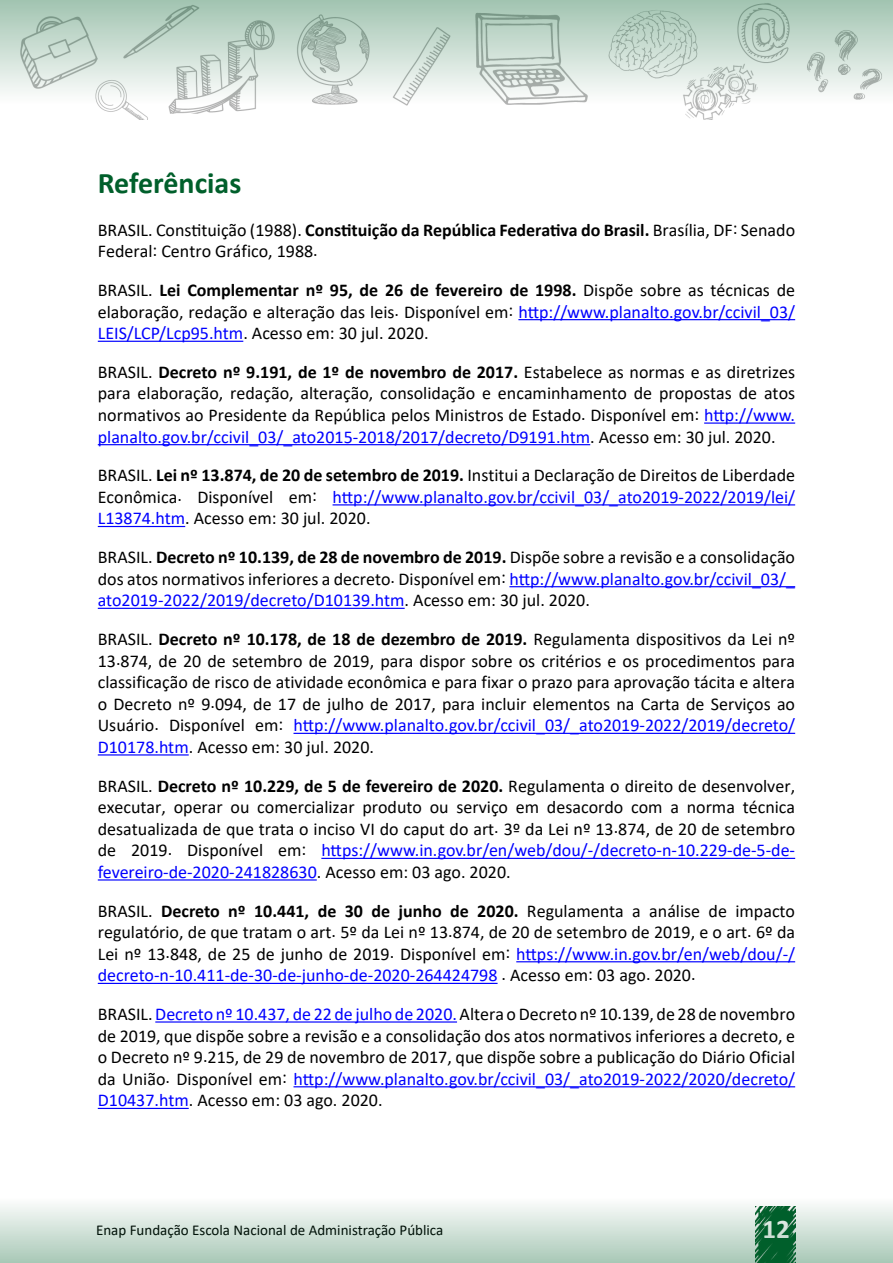
<style>
.page{position:relative;width:893px;height:1263px;background:#fff}
.page>*{position:absolute;margin:0;border:0;box-sizing:border-box;transform-origin:0 0}
.t1{font:700 30px "Calibri";color:#005f2b}
.t2{font:700 27px "Calibri";color:#fff}
.t3{font:18px/21.6px "Calibri";color:#000;text-align:justify}
.t4{font:15px "Calibri";color:#000}
.s1{font-weight:700}
.s2{color:#00f}
</style>
<div class="page">
<svg style="left:0;top:0;width:893px;height:120px"></svg>
<svg style="left:0;top:1205px;width:893px;height:58px;background:#c5dace"></svg>
<hr style="left:518px;top:319px;width:277px;height:1px;background:#00f">
<hr style="left:98px;top:341px;width:145px;height:1px;background:#00f">
<hr style="left:704px;top:422px;width:91px;height:2px;background:#00f">
<hr style="left:98px;top:444px;width:492px;height:1px;background:#00f">
<hr style="left:333px;top:504px;width:462px;height:1px;background:#00f">
<hr style="left:98px;top:526px;width:87px;height:1px;background:#00f">
<hr style="left:509px;top:586px;width:286px;height:1px;background:#00f">
<hr style="left:98px;top:608px;width:307px;height:1px;background:#00f">
<hr style="left:293px;top:733px;width:502px;height:1px;background:#00f">
<hr style="left:98px;top:754px;width:91px;height:1px;background:#00f">
<hr style="left:321px;top:858px;width:474px;height:1px;background:#00f">
<hr style="left:98px;top:879px;width:219px;height:1px;background:#00f">
<hr style="left:516px;top:961px;width:279px;height:1px;background:#00f">
<hr style="left:98px;top:983px;width:400px;height:1px;background:#00f">
<hr style="left:155px;top:1021px;width:302px;height:1px;background:#00f">
<hr style="left:293px;top:1086px;width:502px;height:1px;background:#00f">
<hr style="left:98px;top:1108px;width:91px;height:1px;background:#00f">
<h1 class="t1" style="left:98px;top:161px;width:145px">Referências</h1>
<p class="t3" style="left:98px;top:219px;width:699px">BRASIL. Constituição (1988). <span class="s1">Constituição da República Federativa do Brasil.</span> Brasília, DF: Senado<br>Federal: Centro Gráfico, 1988.</p>
<p class="t3" style="left:98px;top:279px;width:699px">BRASIL. <span class="s1">Lei Complementar nº 95, de 26 de fevereiro de 1998.</span> Dispõe sobre as técnicas de elaboração, redação e alteração das leis. Disponível em: <span class="s2">http://www.planalto.gov.br/ccivil_03/ LEIS/LCP/Lcp95.htm</span>. Acesso em: 30 jul. 2020.</p>
<p class="t3" style="left:98px;top:361px;width:699px">BRASIL. <span class="s1">Decreto nº 9.191, de 1º de novembro de 2017.</span> Estabelece as normas e as diretrizes para elaboração, redação, alteração, consolidação e encaminhamento de propostas de atos normativos ao Presidente da República pelos Ministros de Estado. Disponível em: <span class="s2">http://www. planalto.gov.br/ccivil_03/_ato2015-2018/2017/decreto/D9191.htm</span>. Acesso em: 30 jul. 2020.</p>
<p class="t3" style="left:98px;top:464px;width:699px">BRASIL. <span class="s1">Lei nº 13.874, de 20 de setembro de 2019.</span> Institui a Declaração de Direitos de Liberdade Econômica. Disponível em: <span class="s2">http://www.planalto.gov.br/ccivil_03/_ato2019-2022/2019/lei/ L13874.htm</span>. Acesso em: 30 jul. 2020.</p>
<p class="t3" style="left:98px;top:546px;width:699px">BRASIL. <span class="s1">Decreto nº 10.139, de 28 de novembro de 2019.</span> Dispõe sobre a revisão e a consolidação dos atos normativos inferiores a decreto. Disponível em: <span class="s2">http://www.planalto.gov.br/ccivil_03/_ ato2019-2022/2019/decreto/D10139.htm</span>. Acesso em: 30 jul. 2020.</p>
<p class="t3" style="left:98px;top:628px;width:699px">BRASIL. <span class="s1">Decreto nº 10.178, de 18 de dezembro de 2019.</span> Regulamenta dispositivos da Lei nº 13.874, de 20 de setembro de 2019, para dispor sobre os critérios e os procedimentos para classificação de risco de atividade econômica e para fixar o prazo para aprovação tácita e altera o Decreto nº 9.094, de 17 de julho de 2017, para incluir elementos na Carta de Serviços ao Usuário. Disponível em: <span class="s2">http://www.planalto.gov.br/ccivil_03/_ato2019-2022/2019/decreto/ D10178.htm</span>. Acesso em: 30 jul. 2020.</p>
<p class="t3" style="left:98px;top:774px;width:699px">BRASIL. <span class="s1">Decreto nº 10.229, de 5 de fevereiro de 2020.</span> Regulamenta o direito de desenvolver, executar, operar ou comercializar produto ou serviço em desacordo com a norma técnica desatualizada de que trata o inciso VI do caput do art. 3º da Lei nº 13.874, de 20 de setembro de 2019. Disponível em: <span class="s2">https://www.in.gov.br/en/web/dou/-/decreto-n-10.229-de-5-de&shy;fevereiro-de-2020-241828630</span>. Acesso em: 03 ago. 2020.</p>
<p class="t3" style="left:98px;top:899px;width:699px">BRASIL. <span class="s1">Decreto nº 10.441, de 30 de junho de 2020.</span> Regulamenta a análise de impacto regulatório, de que tratam o art. 5º da Lei nº 13.874, de 20 de setembro de 2019, e o art. 6º da Lei nº 13.848, de 25 de junho de 2019. Disponível em: <span class="s2">https://www.in.gov.br/en/web/dou/-/ decreto-n-10.411-de-30-de-junho-de-2020-264424798</span> . Acesso em: 03 ago. 2020.</p>
<p class="t3" style="left:98px;top:1003px;width:699px">BRASIL.<span class="s2">Decreto nº 10.437, de 22 de julho de 2020.</span>Altera o Decreto nº 10.139, de 28 de novembro de 2019, que dispõe sobre a revisão e a consolidação dos atos normativos inferiores a decreto, e o Decreto nº 9.215, de 29 de novembro de 2017, que dispõe sobre a publicação do Diário Oficial da União. Disponível em: <span class="s2">http://www.planalto.gov.br/ccivil_03/_ato2019-2022/2020/decreto/ D10437.htm</span>. Acesso em: 03 ago. 2020.</p>
<p class="t4" style="left:96px;top:1220px;width:349px">Enap Fundação Escola Nacional de Administração Pública</p>
<h2 class="t2" style="left:763px;top:1210px;width:29px">12</h2>
</div>
